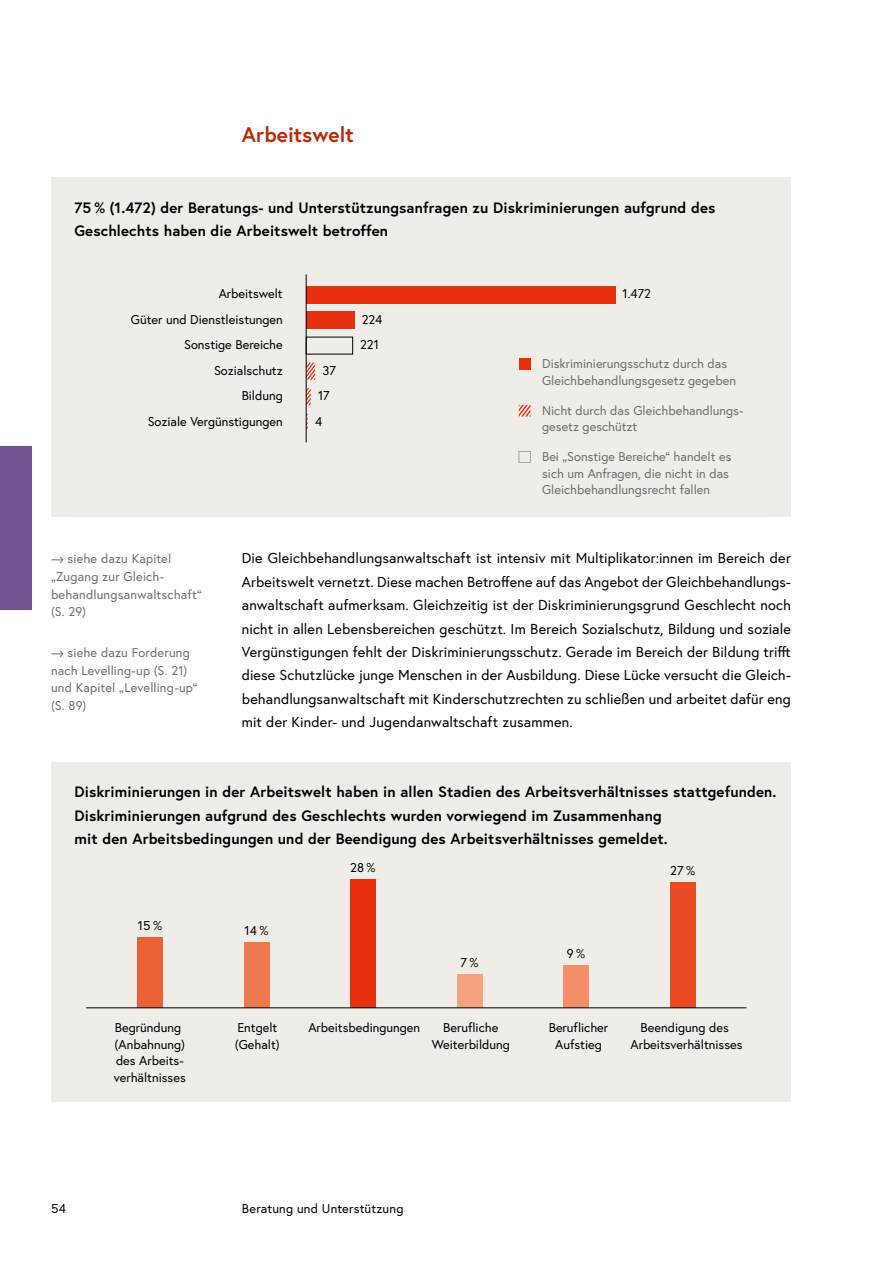
<style>
.page{position:relative;width:893px;height:1263px;background:#fff}
.page>*{position:absolute;margin:0;border:0;box-sizing:border-box;transform-origin:0 0}
.Überschriften_Kap_3_h2_ohne_Num_als_h3{font:700 21px "Europa Austria";color:#b92b06}
.t1{font:700 15px/23.4px "Europa Austria";letter-spacing:.01em;color:#000}
.p_Abstand_danach{font:14.4px/23.4px "Europa Austria";letter-spacing:.01em;color:#000;text-align:justify}
.p_Seitenverweise{font:12.75px/17.5px "Europa Austria";color:#6f6f6e}
.t2{font:12.75px/16.6px "Europa Austria";color:#000;text-align:center}
</style>
<div class="page">
<div style="left:0;top:446px;width:32px;height:164px;background:#745393"></div>
<div style="left:51px;top:178px;width:740px;height:339px;background:#f0ece8"></div>
<svg style="left:307px;top:414px;width:1px;height:15px"></svg>
<svg style="left:307px;top:363px;width:8px;height:17px"></svg>
<svg style="left:307px;top:388px;width:4px;height:17px"></svg>
<div style="left:306px;top:312px;width:48px;height:17px;background:#e5310e"></div>
<div style="left:306px;top:286px;width:309px;height:17px;background:#e5310e"></div>
<svg style="left:519px;top:405px;width:12px;height:12px"></svg>
<div style="left:519px;top:358px;width:11px;height:11px;background:#e5310e"></div>
<hr style="left:306px;top:274px;width:1px;height:168px;background:#000">
<svg style="left:519px;top:451px;width:11px;height:12px"></svg>
<div style="left:51px;top:762px;width:740px;height:339px;background:#f0ece8"></div>
<div style="left:350px;top:879px;width:26px;height:129px;background:#e5310e"></div>
<div style="left:670px;top:883px;width:25px;height:125px;background:#e94a23"></div>
<div style="left:563px;top:965px;width:26px;height:43px;background:#f28f66"></div>
<div style="left:457px;top:974px;width:25px;height:34px;background:#f5a37e"></div>
<div style="left:244px;top:943px;width:25px;height:65px;background:#ef794e"></div>
<div style="left:137px;top:937px;width:26px;height:71px;background:#ec6237"></div>
<hr style="left:86px;top:1007px;width:660px;height:1px;background:#000">
<h2 class="Überschriften_Kap_3_h2_ohne_Num_als_h3" style="left:242px;top:121px;width:114px">Arbeitswelt</h2>
<p class="t1" style="left:74px;top:195px;width:642px">75 % (1.472) der Beratungs- und Unterstützungsanfragen zu Diskriminierungen aufgrund des<br>Geschlechts haben die Arbeitswelt betroffen</p>
<p class="t2" style="left:219px;top:285px;width:66px">Arbeitswelt</p>
<p class="t2" style="left:622px;top:285px;width:30px">1.472</p>
<p class="t2" style="left:131px;top:311px;width:153px">Güter und Dienstleistungen</p>
<p class="t2" style="left:362px;top:311px;width:22px">224</p>
<p class="t2" style="left:184px;top:336px;width:100px">Sonstige Bereiche</p>
<p class="t2" style="left:360px;top:336px;width:20px">221</p>
<p class="t2" style="left:214px;top:362px;width:70px">Sozialschutz</p>
<p class="t2" style="left:323px;top:362px;width:15px">37</p>
<p class="t2" style="left:242px;top:387px;width:43px">Bildung</p>
<p class="t2" style="left:318px;top:387px;width:13px">17</p>
<p class="t2" style="left:148px;top:413px;width:137px">Soziale Vergünstigungen</p>
<p class="t2" style="left:315px;top:413px;width:9px">4</p>
<p class="p_Seitenverweise" style="left:542px;top:355px;width:195px;line-height:16.5px">Diskriminierungsschutz durch das<br>Gleichbehandlungsgesetz gegeben</p>
<p class="p_Seitenverweise" style="left:542px;top:402px;width:203px;line-height:16.5px">Nicht durch das Gleichbehandlungs&shy;gesetz geschützt</p>
<p class="p_Seitenverweise" style="left:542px;top:448px;width:191px;line-height:16.5px">Bei „Sonstige Bereiche“ handelt es sich um Anfragen, die nicht in das<br>Gleichbehandlungsrecht fallen</p>
<p class="p_Seitenverweise" style="left:51px;top:550px;width:152px">⟶ siehe dazu Kapitel „Zugang zur Gleich&shy;behandlungsanwaltschaft“ (S. 29)</p>
<p class="p_Seitenverweise" style="left:51px;top:643px;width:148px">⟶ siehe dazu Forderung nach Levelling-up (S. 21) und Kapitel „Levelling-up“ (S. 89)</p>
<p class="p_Abstand_danach" style="left:242px;top:546px;width:551px">Die Gleichbehandlungsanwaltschaft ist intensiv mit Multiplikator:innen im Bereich der Arbeitswelt vernetzt. Diese machen Betroffene auf das Angebot der Gleichbehandlungs&shy;anwaltschaft aufmerksam. Gleichzeitig ist der Diskriminierungsgrund Geschlecht noch nicht in allen Lebensbereichen geschützt. Im Bereich Sozialschutz, Bildung und soziale Vergünstigungen fehlt der Diskriminierungsschutz. Gerade im Bereich der Bildung trifft diese Schutzlücke junge Menschen in der Ausbildung. Diese Lücke versucht die Gleich&shy;behandlungsanwaltschaft mit Kinderschutzrechten zu schließen und arbeitet dafür eng mit der Kinder- und Jugendanwaltschaft zusammen.</p>
<p class="t1" style="left:74px;top:780px;width:704px">Diskriminierungen in der Arbeitswelt haben in allen Stadien des Arbeitsverhältnisses stattgefunden.<br>Diskriminierungen aufgrund des Geschlechts wurden vorwiegend im Zusammenhang<br>mit den Arbeitsbedingungen und der Beendigung des Arbeitsverhältnisses gemeldet.</p>
<p class="t2" style="left:138px;top:917px;width:26px">15 %</p>
<p class="t2" style="left:245px;top:922px;width:25px">14 %</p>
<p class="t2" style="left:350px;top:859px;width:27px">28 %</p>
<p class="t2" style="left:460px;top:953px;width:20px">7 %</p>
<p class="t2" style="left:567px;top:945px;width:20px">9 %</p>
<p class="t2" style="left:670px;top:862px;width:26px">27 %</p>
<p class="t2" style="left:114px;top:1019px;width:73px;text-align:left">Begründung (Anbahnung) des Arbeits&shy;verhältnisses</p>
<p class="t2" style="left:235px;top:1019px;width:46px;text-align:left">Entgelt (Gehalt)</p>
<p class="t2" style="left:308px;top:1019px;width:113px">Arbeitsbedingungen</p>
<p class="t2" style="left:432px;top:1019px;width:80px">Berufliche<br>Weiterbildung</p>
<p class="t2" style="left:549px;top:1019px;width:61px">Beruflicher<br>Aufstieg</p>
<p class="t2" style="left:630px;top:1019px;width:114px">Beendigung des<br>Arbeitsverhältnisses</p>
<p class="t2" style="left:51px;top:1199px;width:16px">54</p>
<p class="t2" style="left:242px;top:1199px;width:163px">Beratung und Unterstützung</p>
</div>
